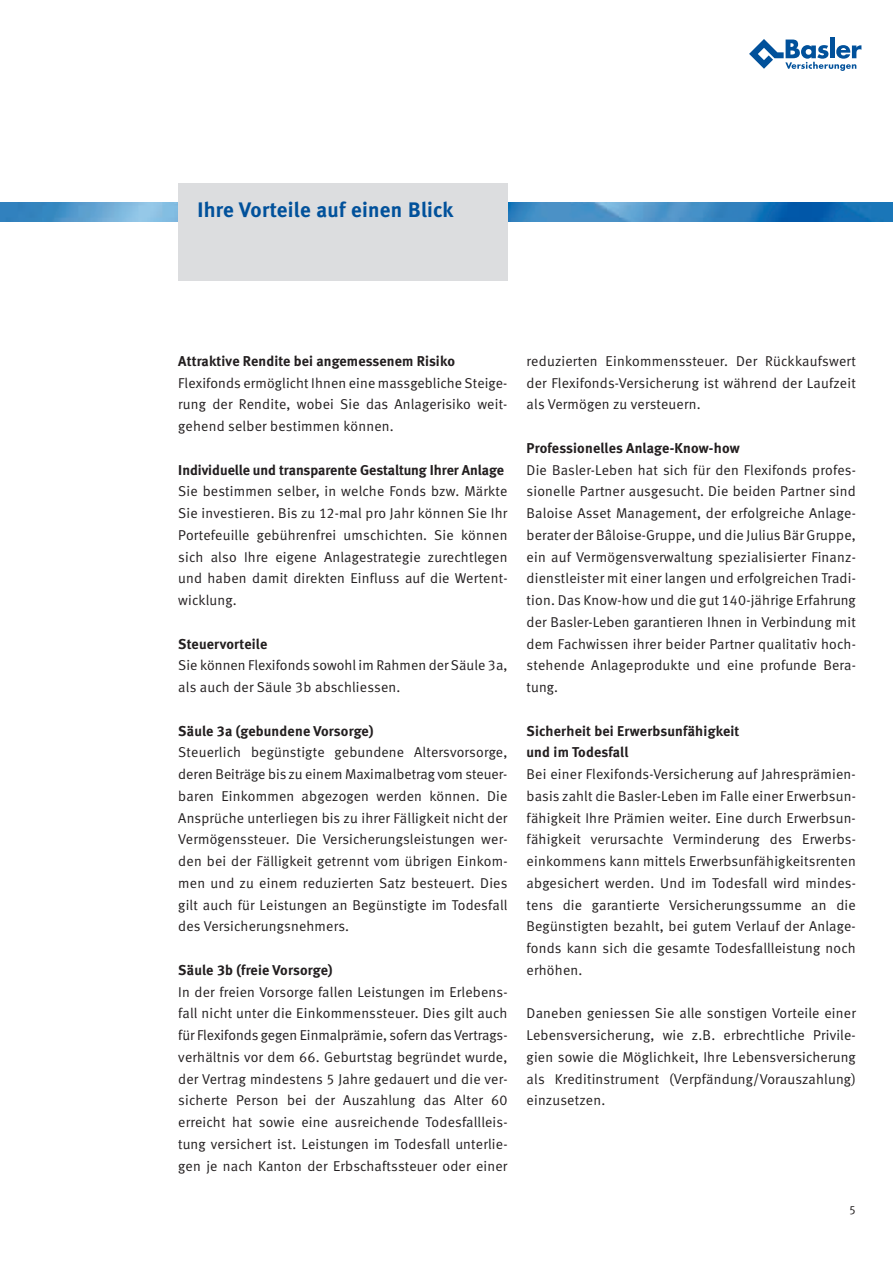
<style>
.page{position:relative;width:893px;height:1263px;background:#fff}
.page>*{position:absolute;margin:0;border:0;box-sizing:border-box;transform-origin:0 0}
.t1{font:21px "Meta Bold LF";letter-spacing:.015em;color:#01519b}
.t2{font:14.25px/21.8px "Meta Normal LF";letter-spacing:.015em;color:#231f20;text-align:justify}
.t3{font:14.25px/21.8px "Meta Bold LF";letter-spacing:.01em;color:#231f20}
.t4{font:12px "Meta Normal LF";color:#231f20}
</style>
<div class="page">
<hr style="left:830px;top:38px;width:4px;height:20px;background:#01519b">
<svg style="left:749px;top:39px;width:112px;height:32px"></svg>
<img style="left:0;top:202px;width:892px;height:19px">
<div style="left:178px;top:183px;width:329px;height:98px;background:#dcdddf"></div>
<h1 class="t1" style="left:197px;top:202px;width:257px">Ihre Vorteile auf einen Blick</h1>
<p class="t3" style="left:178px;top:352px;width:278px">Attraktive Rendite bei angemessenem Risiko</p>
<p class="t2" style="left:178px;top:373px;width:331px">Flexifonds ermöglicht Ihnen eine massgebliche Steige&shy;rung der Rendite, wobei Sie das Anlagerisiko weit&shy;gehend selber bestimmen können.</p>
<p class="t3" style="left:178px;top:461px;width:327px">Individuelle und transparente Gestaltung Ihrer Anlage</p>
<p class="t2" style="left:178px;top:482px;width:331px">Sie bestimmen selber, in welche Fonds bzw. Märkte Sie investieren. Bis zu 12-mal pro Jahr können Sie Ihr Portefeuille gebührenfrei umschichten. Sie können sich also Ihre eigene Anlagestrategie zurechtlegen und haben damit direkten Einfluss auf die Wertent&shy;wicklung.</p>
<p class="t3" style="left:178px;top:635px;width:90px">Steuervorteile</p>
<p class="t2" style="left:178px;top:656px;width:330px">Sie können Flexifonds sowohl im Rahmen der Säule 3a, als auch der Säule 3b abschliessen.</p>
<p class="t3" style="left:178px;top:722px;width:197px">Säule 3a (gebundene Vorsorge)</p>
<p class="t2" style="left:178px;top:743px;width:331px">Steuerlich begünstigte gebundene Altersvorsorge, deren Beiträge bis zu einem Maximalbetrag vom steuer&shy;baren Einkommen abgezogen werden können. Die Ansprüche unterliegen bis zu ihrer Fälligkeit nicht der Vermögenssteuer. Die Versicherungsleistungen wer&shy;den bei der Fälligkeit getrennt vom übrigen Einkom&shy;men und zu einem reduzierten Satz besteuert. Dies gilt auch für Leistungen an Begünstigte im Todesfall des Versicherungsnehmers.</p>
<p class="t3" style="left:178px;top:961px;width:156px">Säule 3b (freie Vorsorge)</p>
<p class="t2" style="left:178px;top:982px;width:331px">In der freien Vorsorge fallen Leistungen im Erlebens&shy;fall nicht unter die Einkommenssteuer. Dies gilt auch für Flexifonds gegen Einmalprämie, sofern das Vertrags&shy;verhältnis vor dem 66. Geburtstag begründet wurde, der Vertrag mindestens 5 Jahre gedauert und die ver&shy;sicherte Person bei der Auszahlung das Alter 60 erreicht hat sowie eine ausreichende Todesfallleis&shy;tung versichert ist. Leistungen im Todesfall unterlie&shy;gen je nach Kanton der Erbschaftssteuer oder einer</p>
<p class="t2" style="left:526px;top:352px;width:331px">reduzierten Einkommenssteuer. Der Rückkaufswert der Flexifonds-Versicherung ist während der Laufzeit als Vermögen zu versteuern.</p>
<p class="t3" style="left:526px;top:439px;width:214px">Professionelles Anlage-Know-how</p>
<p class="t2" style="left:526px;top:460px;width:331px">Die Basler-Leben hat sich für den Flexifonds profes&shy;sionelle Partner ausgesucht. Die beiden Partner sind Baloise Asset Management, der erfolgreiche Anlage&shy;berater der Bâloise-Gruppe, und die Julius Bär Gruppe, ein auf Vermögensverwaltung spezialisierter Finanz&shy;dienstleister mit einer langen und erfolgreichen Tradi&shy;tion. Das Know-how und die gut 140-jährige Erfahrung der Basler-Leben garantieren Ihnen in Verbindung mit dem Fachwissen ihrer beider Partner qualitativ hoch&shy;stehende Anlageprodukte und eine profunde Bera&shy;tung.</p>
<p class="t3" style="left:526px;top:722px;width:214px">Sicherheit bei Erwerbsunfähigkeit und im Todesfall</p>
<p class="t2" style="left:526px;top:765px;width:331px">Bei einer Flexifonds-Versicherung auf Jahresprämien&shy;basis zahlt die Basler-Leben im Falle einer Erwerbsun&shy;fähigkeit Ihre Prämien weiter. Eine durch Erwerbsun&shy;fähigkeit verursachte Verminderung des Erwerbs&shy;einkommens kann mittels Erwerbsunfähigkeitsrenten abgesichert werden. Und im Todesfall wird mindes&shy;tens die garantierte Versicherungssumme an die Begünstigten bezahlt, bei gutem Verlauf der Anlage&shy;fonds kann sich die gesamte Todesfallleistung noch erhöhen.</p>
<p class="t2" style="left:526px;top:1004px;width:331px">Daneben geniessen Sie alle sonstigen Vorteile einer Lebensversicherung, wie z.B. erbrechtliche Privile&shy;gien sowie die Möglichkeit, Ihre Lebensversicherung als Kreditinstrument (Verpfändung/Vorauszahlung) einzusetzen.</p>
<p class="t4" style="left:849px;top:1206px;width:8px">5</p>
</div>
